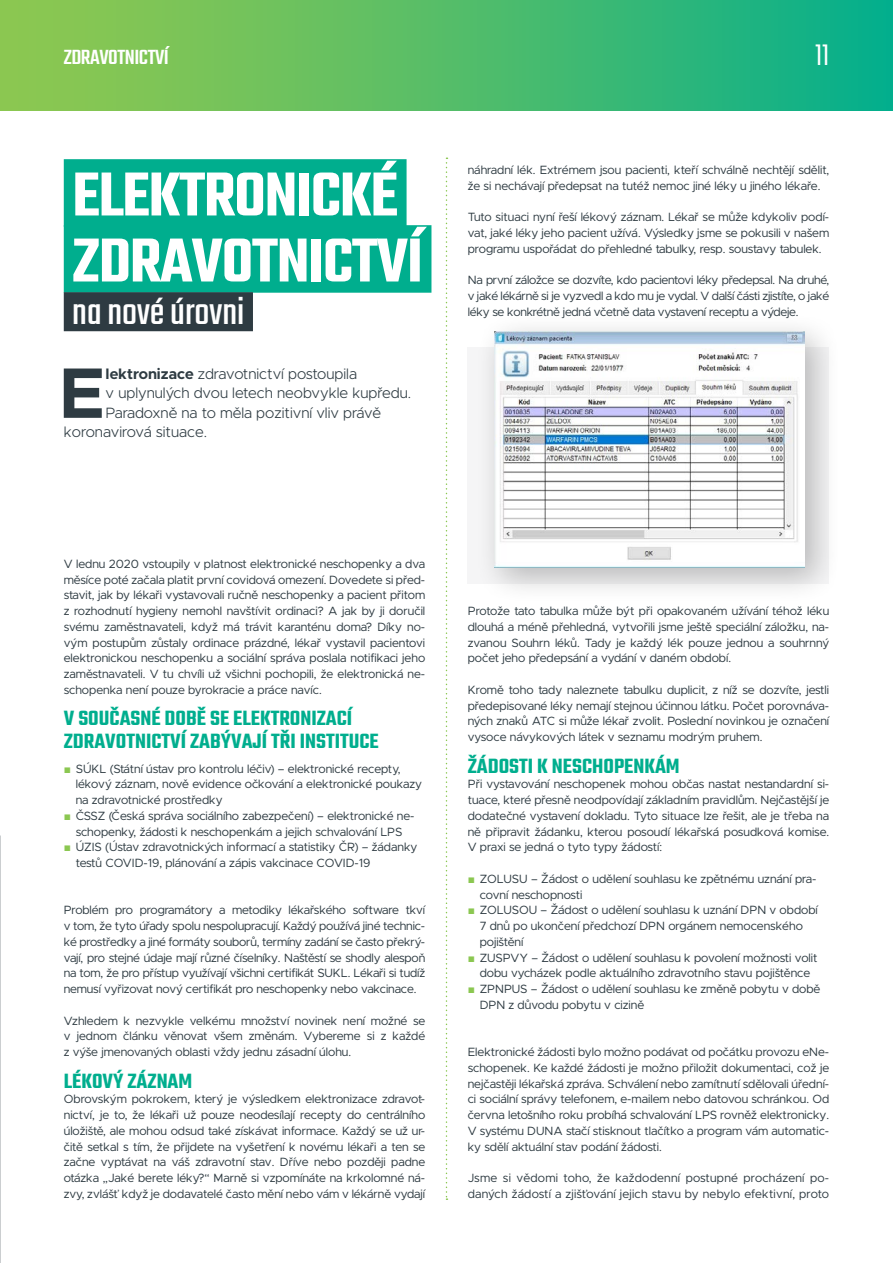
<style>
.page{position:relative;width:893px;height:1263px;background:#fff}
.page>*{position:absolute;margin:0;border:0;box-sizing:border-box;transform-origin:0 0}
.t1{font:700 71.7px "Metropolis";color:#2e3b42}
.t2{font:600 67.5px/66px "Teko";letter-spacing:-.02em;color:#fff}
.t3{font:40.5px "Teko";color:#fff}
.t4{font:300 33px "Teko";color:#fff}
.t5{font:600 22.5px/22.5px "Teko";color:#00ae8e}
.t6{font:500 22.5px "Teko";letter-spacing:-.02em;color:#fff}
.t7{font:300 15px "Metropolis";color:#2e3b42}
.t8{font:12px/15.8px "Metropolis";color:#2e3b42;text-align:justify}
.t9{font:12px/15.8px "Metropolis";letter-spacing:.02em;color:#2e3b42}
.s1{font-weight:700}
.s2{font-family:"Arial";color:#8bc751}
</style>
<div class="page">
<div style="left:0;top:0;width:893px;height:111px;background:linear-gradient(to right,#98c94b,#0ab08a)"></div>
<div style="left:64px;top:159px;width:343px;height:68px;background:#00ae8e"></div>
<div style="left:64px;top:225px;width:367px;height:68px;background:#00ae8e"></div>
<div style="left:64px;top:292px;width:189px;height:39px;background:#2e3b42"></div>
<svg style="left:446px;top:158px;width:1px;height:1042px"></svg>
<div style="left:475px;top:312px;width:367px;height:293px;background:#000;opacity:.25"></div>
<img style="left:495px;top:332px;width:310px;height:236px">
<h3 class="t6" style="left:64px;top:44px;width:107px">ZDRAVOTNICTVÍ</h3>
<h3 class="t4" style="left:815px;top:37px;width:15px">11</h3>
<h2 class="t2" style="left:72px;top:166px;width:352px">ELEKTRONICKÉ<br>ZDRAVOTNICTVÍ</h2>
<h3 class="t3" style="left:72px;top:289px;width:174px">na nové úrovni</h3>
<h1 class="t1" style="left:59px;top:348px;width:48px">E</h1>
<p class="t7" style="left:106px;top:364px;width:253px"><span class="s1">lektronizace</span> zdravotnictví postoupila</p>
<p class="t7" style="left:106px;top:384px;width:307px">v uplynulých dvou letech neobvykle kupředu.</p>
<p class="t7" style="left:106px;top:403px;width:277px">Paradoxně na to měla pozitivní vliv právě</p>
<p class="t7" style="left:64px;top:423px;width:145px">koronavirová situace.</p>
<p class="t8" style="left:468px;top:162px;width:363px">náhradní lék. Extrémem jsou pacienti, kteří schválně nechtějí sdělit, že si nechávají předepsat na tutéž nemoc jiné léky u jiného lékaře.</p>
<p class="t8" style="left:468px;top:209px;width:363px">Tuto situaci nyní řeší lékový záznam. Lékař se může kdykoliv podí&shy;vat, jaké léky jeho pacient užívá. Výsledky jsme se pokusili v našem programu uspořádat do přehledné tabulky, resp. soustavy tabulek.</p>
<p class="t8" style="left:468px;top:272px;width:363px">Na první záložce se dozvíte, kdo pacientovi léky předepsal. Na druhé, v jaké lékárně si je vyzvedl a kdo mu je vydal. V další části zjistíte, o jaké léky se konkrétně jedná včetně data vystavení receptu a výdeje.</p>
<p class="t8" style="left:64px;top:556px;width:363px">V lednu 2020 vstoupily v platnost elektronické neschopenky a dva měsíce poté začala platit první covidová omezení. Dovedete si před&shy;stavit, jak by lékaři vystavovali ručně neschopenky a pacient přitom z rozhodnutí hygieny nemohl navštívit ordinaci? A jak by ji doručil svému zaměstnavateli, když má trávit karanténu doma? Díky no&shy;vým postupům zůstaly ordinace prázdné, lékař vystavil pacientovi elektronickou neschopenku a sociální správa poslala notifikaci jeho zaměstnavateli. V tu chvíli už všichni pochopili, že elektronická ne&shy;schopenka není pouze byrokracie a práce navíc.</p>
<h3 class="t5" style="left:64px;top:709px;width:316px">V SOUČASNÉ DOBĚ SE ELEKTRONIZACÍ<br>ZDRAVOTNICTVÍ ZABÝVAJÍ TŘI INSTITUCE</h3>
<p class="t8" style="left:76px;top:761px;width:348px;text-align:left;text-indent:-12px"><span class="s2">■</span> SÚKL (Státní ústav pro kontrolu léčiv) – elektronické recepty, lékový záznam, nově evidence očkování a elektronické poukazy na zdravotnické prostředky</p>
<p class="t8" style="left:64px;top:808px;width:352px;text-align:center"><span class="s2">■</span> ČSSZ (Česká správa sociálního zabezpečení) – elektronické ne&shy;schopenky, žádosti k neschopenkám a jejich schvalování LPS</p>
<p class="t8" style="left:76px;top:839px;width:343px;text-indent:-12px"><span class="s2">■</span> ÚZIS (Ústav zdravotnických informací a statistiky ČR) – žádanky testů COVID-19, plánování a zápis vakcinace COVID-19</p>
<p class="t8" style="left:64px;top:902px;width:363px">Problém pro programátory a metodiky lékařského software tkví v tom, že tyto úřady spolu nespolupracují. Každý používá jiné technic&shy;ké prostředky a jiné formáty souborů, termíny zadání se často překrý&shy;vají, pro stejné údaje mají různé číselníky. Naštěstí se shodly alespoň na tom, že pro přístup využívají všichni certifikát SUKL. Lékaři si tudíž nemusí vyřizovat nový certifikát pro neschopenky nebo vakcinace.</p>
<p class="t8" style="left:64px;top:1012px;width:363px">Vzhledem k nezvykle velkému množství novinek není možné se v jednom článku věnovat všem změnám. Vybereme si z každé z výše jmenovaných oblasti vždy jednu zásadní úlohu.</p>
<h3 class="t5" style="left:64px;top:1071px;width:130px">LÉKOVÝ ZÁZNAM</h3>
<p class="t8" style="left:64px;top:1091px;width:363px">Obrovským pokrokem, který je výsledkem elektronizace zdravot&shy;nictví, je to, že lékaři už pouze neodesílají recepty do centrálního úložiště, ale mohou odsud také získávat informace. Každý se už ur&shy;čitě setkal s tím, že přijdete na vyšetření k novému lékaři a ten se začne vyptávat na váš zdravotní stav. Dříve nebo později padne otázka „Jaké berete léky?“ Marně si vzpomínáte na krkolomné ná&shy;zvy, zvlášť když je dodavatelé často mění nebo vám v lékárně vydají</p>
<p class="t8" style="left:468px;top:603px;width:363px">Protože tato tabulka může být při opakovaném užívání téhož léku dlouhá a méně přehledná, vytvořili jsme ještě speciální záložku, na&shy;zvanou Souhrn léků. Tady je každý lék pouze jednou a souhrnný počet jeho předepsání a vydání v daném období.</p>
<p class="t8" style="left:468px;top:682px;width:363px">Kromě toho tady naleznete tabulku duplicit, z níž se dozvíte, jestli předepisované léky nemají stejnou účinnou látku. Počet porovnáva&shy;ných znaků ATC si může lékař zvolit. Poslední novinkou je označení vysoce návykových látek v seznamu modrým pruhem.</p>
<h3 class="t5" style="left:468px;top:756px;width:213px">ŽÁDOSTI K NESCHOPENKÁM</h3>
<p class="t8" style="left:468px;top:776px;width:363px">Při vystavování neschopenek mohou občas nastat nestandardní si&shy;tuace, které přesně neodpovídají základním pravidlům. Nejčastější je dodatečné vystavení dokladu. Tyto situace lze řešit, ale je třeba na ně připravit žádanku, kterou posoudí lékařská posudková komise.<br>V praxi se jedná o tyto typy žádostí:</p>
<p class="t8" style="left:480px;top:871px;width:338px;text-indent:-12px"><span class="s2">■</span> ZOLUSU – Žádost o udělení souhlasu ke zpětnému uznání pra&shy;covní neschopnosti</p>
<p class="t8" style="left:480px;top:902px;width:340px;text-align:left;text-indent:-12px"><span class="s2">■</span> ZOLUSOU – Žádost o udělení souhlasu k uznání DPN v období<br>7 dnů po ukončení předchozí DPN orgánem nemocenského pojištění</p>
<p class="t8" style="left:468px;top:949px;width:351px;text-align:center"><span class="s2">■</span> ZUSPVY – Žádost o udělení souhlasu k povolení možnosti volit dobu vycházek podle aktuálního zdravotního stavu pojištěnce</p>
<p class="t8" style="left:480px;top:981px;width:342px;text-indent:-12px"><span class="s2">■</span> ZPNPUS – Žádost o udělení souhlasu ke změně pobytu v době<br>DPN z důvodu pobytu v cizině</p>
<p class="t8" style="left:468px;top:1044px;width:363px">Elektronické žádosti bylo možno podávat od počátku provozu eNe&shy;schopenek. Ke každé žádosti je možno přiložit dokumentaci, což je nejčastěji lékařská zpráva. Schválení nebo zamítnutí sdělovali úřední&shy;ci sociální správy telefonem, e-mailem nebo datovou schránkou. Od června letošního roku probíhá schvalování LPS rovněž elektronicky.<br>V systému DUNA stačí stisknout tlačítko a program vám automatic&shy;ky sdělí aktuální stav podání žádosti.</p>
<p class="t9" style="left:468px;top:1170px;width:363px">Jsme si vědomi toho, že každodenní postupné procházení po&shy;daných žádostí a zjišťování jejich stavu by nebylo efektivní, proto</p>
</div>
